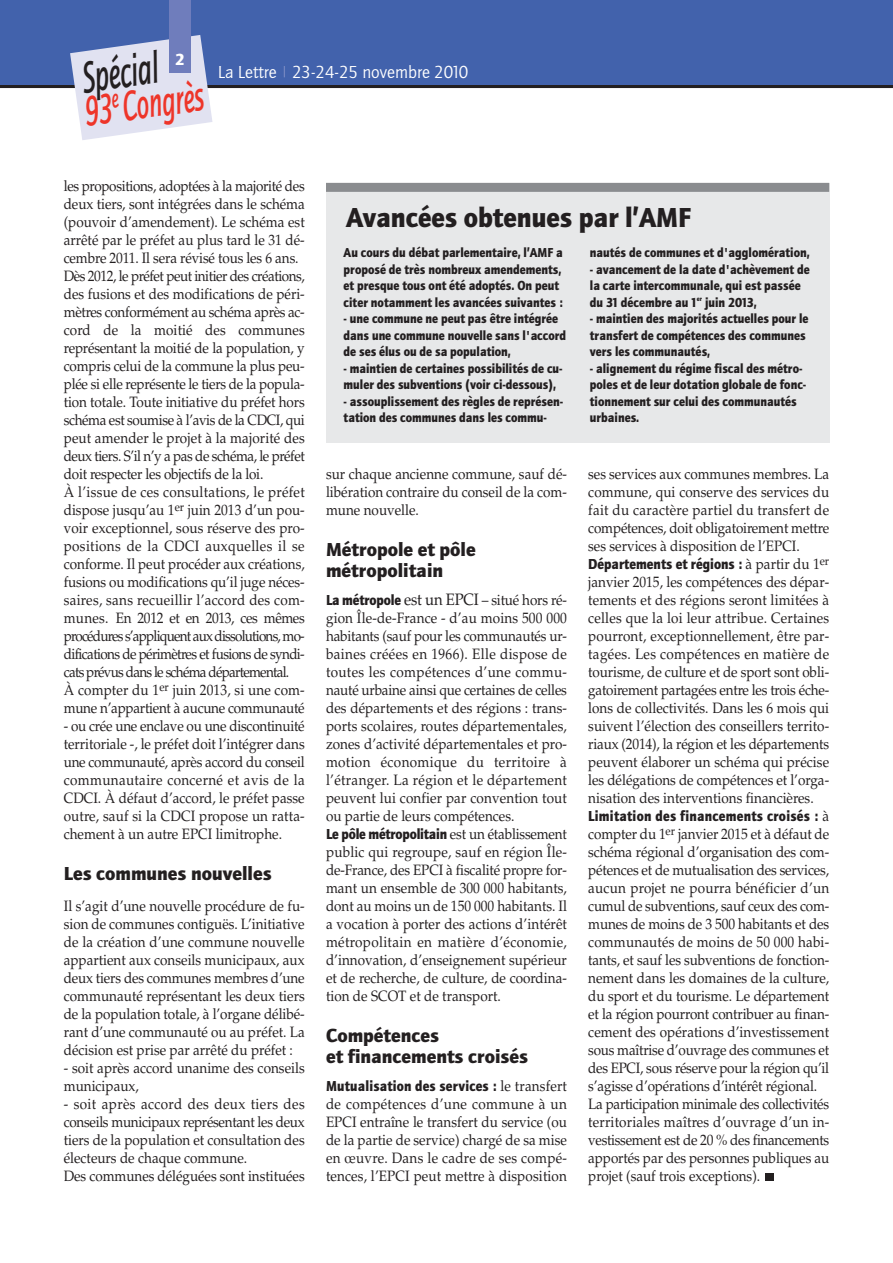
<style>
.page{position:relative;width:893px;height:1263px;background:#fff}
.page>*{position:absolute;margin:0;border:0;box-sizing:border-box;transform-origin:0 0}
.t1{font:italic 700 45.6px "Quay Sans";color:#231f20;scale:.6 1}
.t2{font:italic 700 43.2px "Quay Sans";color:#ee3529;scale:.6 1}
.t3{font:28.5px "Quay Sans Xbold";color:#231f20;scale:.95 1}
.t4{font:19.5px/21px "Quay Sans Xbold";color:#231f20}
.t5{font:18px "Quay Sans";color:#fff}
.t6{font:16.65px "Quay Sans Xbold";color:#fff}
.t7{font:15px/18px "Palatino";letter-spacing:-.005em;color:#231f20;text-align:justify;scale:.9 1}
.t8{font:15px "Quay Sans Xbold";letter-spacing:.015em;color:#231f20;scale:.9 1}
.t9{font:15px "Quay Sans Xbold";letter-spacing:-.015em;color:#231f20;scale:.9 1}
.t10{font:13.5px/16.5px "Quay Sans Xbold";color:#231f20;scale:.9 1}
.s1{font-size:13.5px;color:#9ea5d2}
.s2{font-family:"Quay Sans Xbold"}
.s3{font-size:16.5px}
.s4{font-family:"Palatino"}
</style>
<div class="page">
<div style="left:765px;top:1173px;width:9px;height:8px;background:#231f20"></div>
<div style="left:326px;top:183px;width:503px;height:259px;background:#e7e8e9"></div>
<div style="left:326px;top:183px;width:503px;height:9px;background:#8a8c8f"></div>
<svg style="left:0;top:84px;width:893px;height:4px;background:#2a2f43"></svg>
<div style="left:0;top:0;width:893px;height:84px;background:#4262ac"></div>
<svg style="left:70px;top:35px;width:142px;height:105px"></svg>
<div style="left:170px;top:0;width:21px;height:73px;background:#6f7dbc"></div>
<h1 class="t1" style="left:79px;top:51px;width:129px;rotate:-8deg">Spécial</h1>
<p class="t6" style="left:175px;top:49px;width:11px">2</p>
<h2 class="t2" style="left:81px;top:87px;width:202px;rotate:-8deg">93<sup>e</sup> Congrès</h2>
<p class="t5" style="left:218px;top:61px;width:252px">La Lettre <span class="s1">|</span> 23-24-25 novembre 2010</p>
<p class="t7" style="left:64px;top:178px;width:269px;text-align:left">les propositions, adoptées à la majorité des deux tiers, sont intégrées dans le schéma (pouvoir d’amendement). Le schéma est arrêté par le préfet au plus tard le 31 dé&shy;cembre 2011. Il sera révisé tous les 6 ans.<br>Dès 2012, le préfet peut initier des créations, des fusions et des modifications de péri&shy;mètres conformément au schéma après ac&shy;cord de la moitié des communes représentant la moitié de la population, y compris celui de la commune la plus peu&shy;plée si elle représente le tiers de la popula&shy;tion totale. Toute initiative du préfet hors schéma est soumise à l’avis de la CDCI, qui peut amender le projet à la majorité des deux tiers. S’il n’y a pas de schéma, le préfet doit respecter les objectifs de la loi.<br>À l’issue de ces consultations, le préfet dispose jusqu’au 1<sup>er</sup> juin 2013 d’un pou&shy;voir exceptionnel, sous réserve des pro&shy;positions de la CDCI auxquelles il se conforme. Il peut procéder aux créations, fusions ou modifications qu’il juge néces&shy;saires, sans recueillir l’accord des com&shy;munes. En 2012 et en 2013, ces mêmes procédures s’appliquent aux dissolutions, mo&shy;difications de périmètres et fusions de syndi&shy;cats prévus dans le schéma départemental.<br>À compter du 1<sup>er</sup> juin 2013, si une com&shy;mune n’appartient à aucune communauté</p>
<p class="t7" style="left:64px;top:718px;width:269px">- ou crée une enclave ou une discontinuité territoriale -, le préfet doit l’intégrer dans une communauté, après accord du conseil communautaire concerné et avis de la CDCI. À défaut d’accord, le préfet passe outre, sauf si la CDCI propose un ratta&shy;chement à un autre EPCI limitrophe.</p>
<h3 class="t4" style="left:64px;top:863px;width:209px">Les communes nouvelles</h3>
<p class="t7" style="left:64px;top:898px;width:269px">Il s’agit d’une nouvelle procédure de fu&shy;sion de communes contiguës. L’initiative de la création d’une commune nouvelle appartient aux conseils municipaux, aux deux tiers des communes membres d’une communauté représentant les deux tiers de la population totale, à l’organe délibé&shy;rant d’une communauté ou au préfet. La décision est prise par arrêté du préfet :</p>
<p class="t7" style="left:64px;top:1060px;width:269px">- soit après accord unanime des conseils municipaux,</p>
<p class="t7" style="left:64px;top:1096px;width:269px;text-align:left">- soit après accord des deux tiers des conseils municipaux représentant les deux tiers de la population et consultation des électeurs de chaque commune.<br>Des communes déléguées sont instituées</p>
<h3 class="t3" style="left:346px;top:200px;width:365px">Avancées obtenues par l’AMF</h3>
<p class="t10" style="left:344px;top:244px;width:245px">Au cours du débat parlementaire, l’AMF a proposé de très nombreux amendements, et presque tous ont été adoptés. On peut citer notamment les avancées suivantes :</p>
<p class="t10" style="left:344px;top:310px;width:249px">- une commune ne peut pas être intégrée dans une commune nouvelle sans l'accord de ses élus ou de sa population,</p>
<p class="t10" style="left:344px;top:360px;width:245px">- maintien de certaines possibilités de cu&shy;muler des subventions (voir ci-dessous),</p>
<p class="t10" style="left:344px;top:393px;width:245px">- assouplissement des règles de représen&shy;tation des communes dans les commu-</p>
<p class="t7" style="left:326px;top:466px;width:269px">sur chaque ancienne commune, sauf dé&shy;libération contraire du conseil de la com&shy;mune nouvelle.</p>
<h3 class="t4" style="left:326px;top:539px;width:151px">Métropole et pôle métropolitain</h3>
<p class="t7" style="left:326px;top:592px;width:269px"><span class="s2">La métropole</span> <span class="s3">est un EPCI</span> – situé hors ré&shy;gion Île-de-France - d’au moins 500 000 habitants (sauf pour les communautés ur&shy;baines créées en 1966). Elle dispose de toutes les compétences d’une commu&shy;nauté urbaine ainsi que certaines de celles des départements et des régions : trans&shy;ports scolaires, routes départementales, zones d’activité départementales et pro&shy;motion économique du territoire à l’étranger. La région et le département peuvent lui confier par convention tout ou partie de leurs compétences.</p>
<p class="t9" style="left:326px;top:825px;width:269px">Le pôle métropolitain <span class="s4">est un établissement</span></p>
<p class="t7" style="left:326px;top:844px;width:269px">public qui regroupe, sauf en région Île&shy;de-France, des EPCI à fiscalité propre for&shy;mant un ensemble de 300 000 habitants, dont au moins un de 150 000 habitants. Il a vocation à porter des actions d’intérêt métropolitain en matière d’économie, d’innovation, d’enseignement supérieur et de recherche, de culture, de coordina&shy;tion de SCOT et de transport.</p>
<h3 class="t4" style="left:326px;top:1025px;width:204px">Compétences<br>et financements croisés</h3>
<p class="t8" style="left:326px;top:1077px;width:269px">Mutualisation des services : <span class="s4">le transfert</span></p>
<p class="t7" style="left:326px;top:1096px;width:269px">de compétences d’une commune à un EPCI entraîne le transfert du service (ou de la partie de service) chargé de sa mise en œuvre. Dans le cadre de ses compé&shy;tences, l’EPCI peut mettre à disposition</p>
<p class="t10" style="left:590px;top:244px;width:246px">nautés de communes et d'agglomération,</p>
<p class="t10" style="left:590px;top:261px;width:246px">- avancement de la date d'achèvement de la carte intercommunale, qui est passée du 31 décembre au 1<sup>er</sup> juin 2013,</p>
<p class="t10" style="left:590px;top:310px;width:244px">- maintien des majorités actuelles pour le transfert de compétences des communes vers les communautés,</p>
<p class="t10" style="left:590px;top:360px;width:242px">- alignement du régime fiscal des métro&shy;poles et de leur dotation globale de fonc&shy;tionnement sur celui des communautés urbaines.</p>
<p class="t7" style="left:588px;top:466px;width:269px">ses services aux communes membres. La commune, qui conserve des services du fait du caractère partiel du transfert de compétences, doit obligatoirement mettre ses services à disposition de l’EPCI.</p>
<p class="t8" style="left:588px;top:555px;width:269px">Départements et régions : <span class="s4">à partir du 1</span><sup>er</sup></p>
<p class="t7" style="left:588px;top:574px;width:269px">janvier 2015, les compétences des dépar&shy;tements et des régions seront limitées à celles que la loi leur attribue. Certaines pourront, exceptionnellement, être par&shy;tagées. Les compétences en matière de tourisme, de culture et de sport sont obli&shy;gatoirement partagées entre les trois éche&shy;lons de collectivités. Dans les 6 mois qui suivent l’élection des conseillers territo&shy;riaux (2014), la région et les départements peuvent élaborer un schéma qui précise les délégations de compétences et l’orga&shy;nisation des interventions financières.</p>
<p class="t8" style="left:588px;top:807px;width:269px">Limitation des financements croisés : <span class="s4">à</span></p>
<p class="t7" style="left:588px;top:826px;width:269px;text-align:left">compter du 1<sup>er</sup> janvier 2015 et à défaut de schéma régional d’organisation des com&shy;pétences et de mutualisation des services, aucun projet ne pourra bénéficier d’un cumul de subventions, sauf ceux des com&shy;munes de moins de 3 500 habitants et des communautés de moins de 50 000 habi&shy;tants, et sauf les subventions de fonction&shy;nement dans les domaines de la culture, du sport et du tourisme. Le département et la région pourront contribuer au finan&shy;cement des opérations d’investissement sous maîtrise d’ouvrage des communes et des EPCI, sous réserve pour la région qu’il s’agisse d’opérations d’intérêt régional.<br>La participation minimale des collectivités territoriales maîtres d’ouvrage d’un in&shy;vestissement est de 20 % des financements apportés par des personnes publiques au projet (sauf trois exceptions).</p>
</div>
